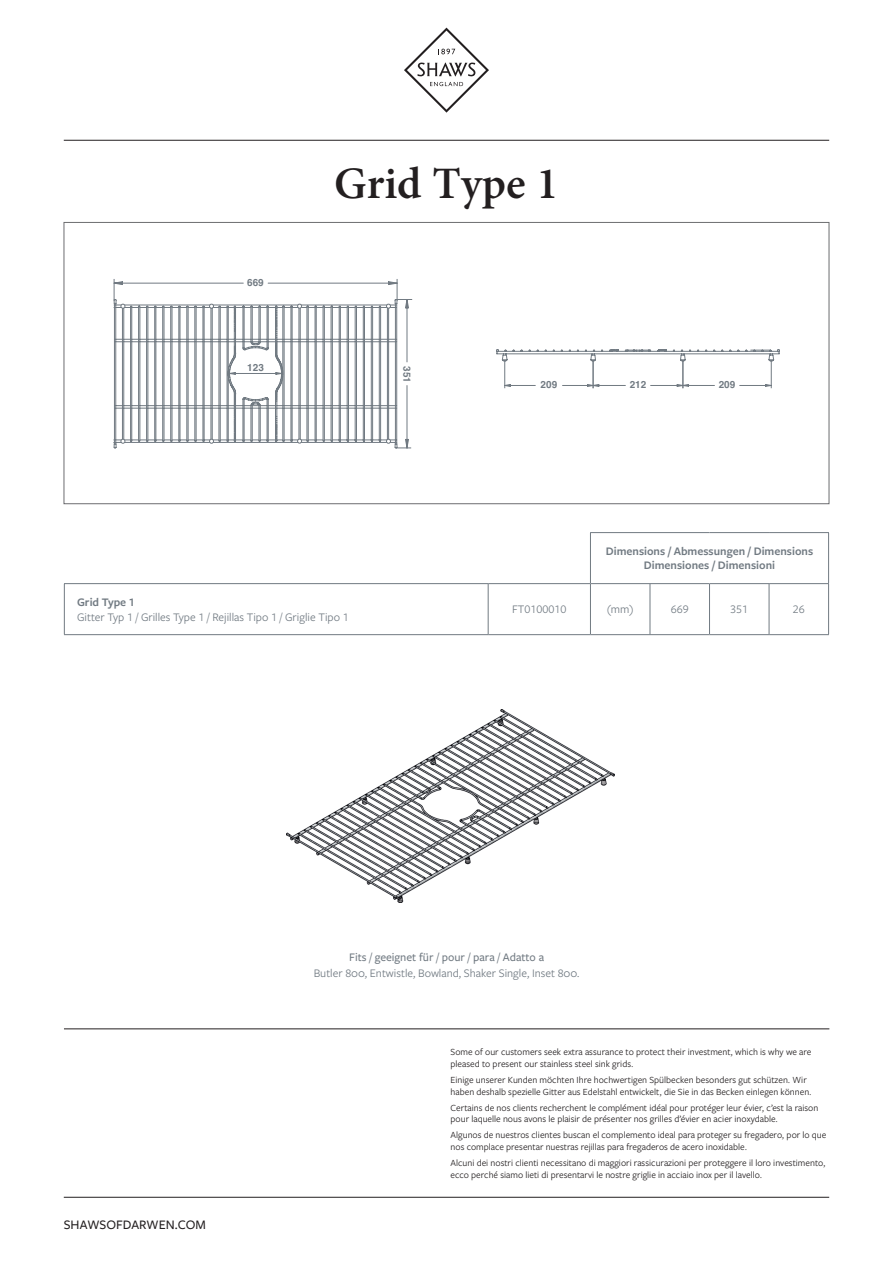
<style>
.page{position:relative;width:893px;height:1263px;background:#fff}
.page>*{position:absolute;margin:0;border:0;box-sizing:border-box;transform-origin:0 0}
.t1{font:600 45px "Minion Pro";color:#231f20}
.t2{font:500 13.5px "Freight Sans Pro";color:#231f20}
.t3{font:12px "Freight Sans Pro";color:#717a82}
.t4{font:600 12px/14.4px "Freight Sans Pro";color:#717a82;text-align:center}
.t5{font:500 12px "Freight Sans Pro";color:#717a82}
.t6{font:700 9.9px "Helvetica";color:#717a82}
.t7{font:9.75px/11.7px "Freight Sans Pro";color:#231f20}
</style>
<div class="page">
<hr style="left:590px;top:532px;width:60px;height:1px;background:#717a82">
<hr style="left:590px;top:533px;width:1px;height:50px;background:#717a82">
<hr style="left:650px;top:532px;width:59px;height:1px;background:#717a82">
<hr style="left:709px;top:532px;width:60px;height:1px;background:#717a82">
<hr style="left:769px;top:532px;width:60px;height:1px;background:#717a82">
<hr style="left:828px;top:533px;width:1px;height:50px;background:#717a82">
<hr style="left:64px;top:583px;width:424px;height:1px;background:#717a82">
<hr style="left:64px;top:584px;width:1px;height:50px;background:#717a82">
<hr style="left:488px;top:583px;width:102px;height:1px;background:#717a82">
<hr style="left:488px;top:584px;width:1px;height:50px;background:#717a82">
<hr style="left:590px;top:583px;width:60px;height:1px;background:#717a82">
<hr style="left:590px;top:584px;width:1px;height:50px;background:#717a82">
<hr style="left:650px;top:583px;width:59px;height:1px;background:#717a82">
<hr style="left:650px;top:584px;width:1px;height:50px;background:#717a82">
<hr style="left:709px;top:583px;width:60px;height:1px;background:#717a82">
<hr style="left:709px;top:584px;width:1px;height:50px;background:#717a82">
<hr style="left:769px;top:583px;width:60px;height:1px;background:#717a82">
<hr style="left:769px;top:584px;width:1px;height:50px;background:#717a82">
<hr style="left:828px;top:584px;width:1px;height:50px;background:#717a82">
<hr style="left:709px;top:634px;width:60px;height:1px;background:#717a82">
<hr style="left:769px;top:634px;width:60px;height:1px;background:#717a82">
<hr style="left:64px;top:634px;width:424px;height:1px;background:#717a82">
<hr style="left:488px;top:634px;width:102px;height:1px;background:#717a82">
<hr style="left:590px;top:634px;width:60px;height:1px;background:#717a82">
<hr style="left:650px;top:634px;width:59px;height:1px;background:#717a82">
<svg style="left:404px;top:28px;width:85px;height:85px"></svg>
<hr style="left:64px;top:140px;width:765px;height:1px;background:#231f20">
<hr style="left:64px;top:1197px;width:765px;height:1px;background:#231f20">
<hr style="left:64px;top:1028px;width:765px;height:1px;background:#231f20">
<svg style="left:113px;top:279px;width:299px;height:170px"></svg>
<svg style="left:120px;top:349px;width:652px;height:95px"></svg>
<svg style="left:495px;top:349px;width:285px;height:39px"></svg>
<hr style="left:683px;top:385px;width:32px;height:1px;background:#717a82">
<hr style="left:739px;top:385px;width:32px;height:1px;background:#717a82">
<img style="left:286px;top:709px;width:329px;height:194px">
<p class="t6" style="left:247px;top:277px;width:18px">669</p>
<p class="t6" style="left:247px;top:361px;width:18px">123</p>
<h1 class="t1" style="left:334px;top:152px;width:226px">Grid Type 1</h1>
<p class="t6" style="left:413px;top:366px;width:18px;rotate:90deg">351</p>
<p class="t6" style="left:541px;top:379px;width:18px">209</p>
<p class="t6" style="left:630px;top:379px;width:18px">212</p>
<p class="t6" style="left:719px;top:379px;width:18px">209</p>
<p class="t4" style="left:606px;top:543px;width:209px">Dimensions / Abmessungen / Dimensions<br>Dimensiones / Dimensioni</p>
<p class="t4" style="left:77px;top:594px;width:59px">Grid Type 1</p>
<p class="t3" style="left:77px;top:609px;width:273px">Gitter Typ 1 / Grilles Type 1 / Rejillas Tipo 1 / Griglie Tipo 1</p>
<p class="t3" style="left:512px;top:601px;width:56px">FT0100010</p>
<p class="t3" style="left:607px;top:601px;width:29px">(mm)</p>
<p class="t3" style="left:671px;top:601px;width:19px">669</p>
<p class="t3" style="left:730px;top:601px;width:19px">351</p>
<p class="t3" style="left:793px;top:601px;width:13px">26</p>
<p class="t5" style="left:349px;top:949px;width:196px">Fits / geeignet für / pour / para / Adatto a</p>
<p class="t3" style="left:314px;top:965px;width:267px">Butler 800, Entwistle, Bowland, Shaker Single, Inset 800.</p>
<h2 class="t2" style="left:64px;top:1215px;width:144px">SHAWSOFDARWEN.COM</h2>
<p class="t7" style="left:451px;top:1046px;width:362px">Some of our customers seek extra assurance to protect their investment, which is why we are pleased to present our stainless steel sink grids.</p>
<p class="t7" style="left:451px;top:1073px;width:363px">Einige unserer Kunden möchten Ihre hochwertigen Spülbecken besonders gut schützen. Wir haben deshalb spezielle Gitter aus Edelstahl entwickelt, die Sie in das Becken einlegen können.</p>
<p class="t7" style="left:451px;top:1101px;width:369px">Certains de nos clients recherchent le complément idéal pour protéger leur évier, c’est la raison pour laquelle nous avons le plaisir de présenter nos grilles d’évier en acier inoxydable.</p>
<p class="t7" style="left:451px;top:1129px;width:377px">Algunos de nuestros clientes buscan el complemento ideal para proteger su fregadero, por lo que nos complace presentar nuestras rejillas para fregaderos de acero inoxidable.</p>
<p class="t7" style="left:451px;top:1156px;width:376px">Alcuni dei nostri clienti necessitano di maggiori rassicurazioni per proteggere il loro investimento, ecco perché siamo lieti di presentarvi le nostre griglie in acciaio inox per il lavello.</p>
</div>
